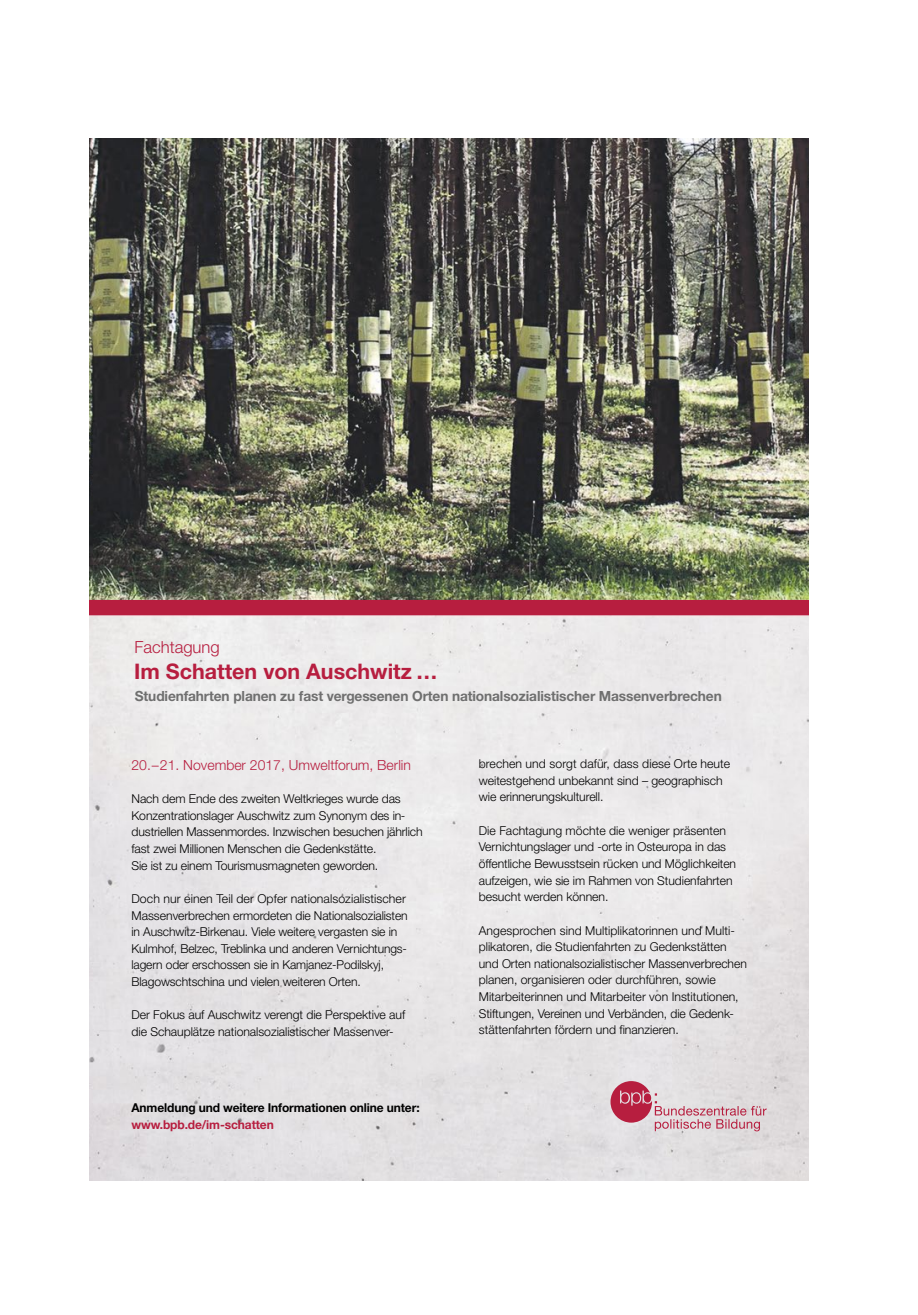
<style>
.page{position:relative;width:918px;height:1315px;background:#fff}
.page>*{position:absolute;margin:0;border:0;box-sizing:border-box;transform-origin:0 0}
.t1{font:700 21.53px "Helvetica Neue";color:#b71e3f}
.t2{font:300 16.62px "Helvetica Neue";color:#b71e3f}
.t3{font:700 14px "Helvetica Neue";letter-spacing:-.01em;color:#6f6f6f}
.t4{font:300 14px "Helvetica Neue";color:#b71e3f}
.t5{font:300 12.25px/16.6px "Helvetica Neue";letter-spacing:-.005em;color:#000}
.t6{font:700 12.25px/16.6px "Helvetica Neue";letter-spacing:-.01em;color:#000}
.s1{color:#b71e3f}
</style>
<div class="page">
<img style="left:89px;top:138px;width:720px;height:1042px">
<svg style="left:610px;top:1081px;width:156px;height:50px;background:#d6b0b9"></svg>
<div style="left:89px;top:600px;width:720px;height:15px;background:#b71e3f"></div>
<p class="t2" style="left:134px;top:636px;width:87px">Fachtagung</p>
<p class="t1" style="left:134px;top:657px;width:305px">Im Schatten von Auschwitz …</p>
<p class="t3" style="left:135px;top:688px;width:588px">Studienfahrten planen zu fast vergessenen Orten nationalsozialistischer Massenverbrechen</p>
<p class="t4" style="left:131px;top:756px;width:281px">20.–21. November 2017, Umweltforum, Berlin</p>
<p class="t5" style="left:131px;top:790px;width:293px">Nach dem Ende des zweiten Weltkrieges wurde das Konzentrationslager Auschwitz zum Synonym des in&shy;dustriellen Massenmordes. Inzwischen besuchen jährlich fast zwei Millionen Menschen die Gedenkstätte.<br>Sie ist zu einem Tourismusmagneten geworden.</p>
<p class="t5" style="left:131px;top:890px;width:278px">Doch nur einen Teil der Opfer nationalsozialistischer Massenverbrechen ermordeten die Nationalsozialisten in Auschwitz-Birkenau. Viele weitere vergasten sie in Kulmhof, Belzec, Treblinka und anderen Vernichtungs&shy;lagern oder erschossen sie in Kamjanez-Podilskyj, Blagowschtschina und vielen weiteren Orten.</p>
<p class="t5" style="left:131px;top:1006px;width:275px">Der Fokus auf Auschwitz verengt die Perspektive auf die Schauplätze nationalsozialistischer Massenver-</p>
<p class="t6" style="left:131px;top:1099px;width:290px">Anmeldung und weitere Informationen online unter: <span class="s1">www.bpb.de/im-schatten</span></p>
<p class="t5" style="left:479px;top:755px;width:253px">brechen und sorgt dafür, dass diese Orte heute weitestgehend unbekannt sind – geographisch wie erinnerungskulturell.</p>
<p class="t5" style="left:479px;top:821px;width:259px">Die Fachtagung möchte die weniger präsenten Vernichtungslager und -orte in Osteuropa in das öffentliche Bewusstsein rücken und Möglichkeiten aufzeigen, wie sie im Rahmen von Studienfahrten besucht werden können.</p>
<p class="t5" style="left:479px;top:921px;width:269px">Angesprochen sind Multiplikatorinnen und Multi&shy;plikatoren, die Studienfahrten zu Gedenkstätten und Orten nationalsozialistischer Massenverbrechen planen, organisieren oder durchführen, sowie Mitarbeiterinnen und Mitarbeiter von Institutionen, Stiftungen, Vereinen und Verbänden, die Gedenk&shy;stättenfahrten fördern und finanzieren.</p>
</div>
